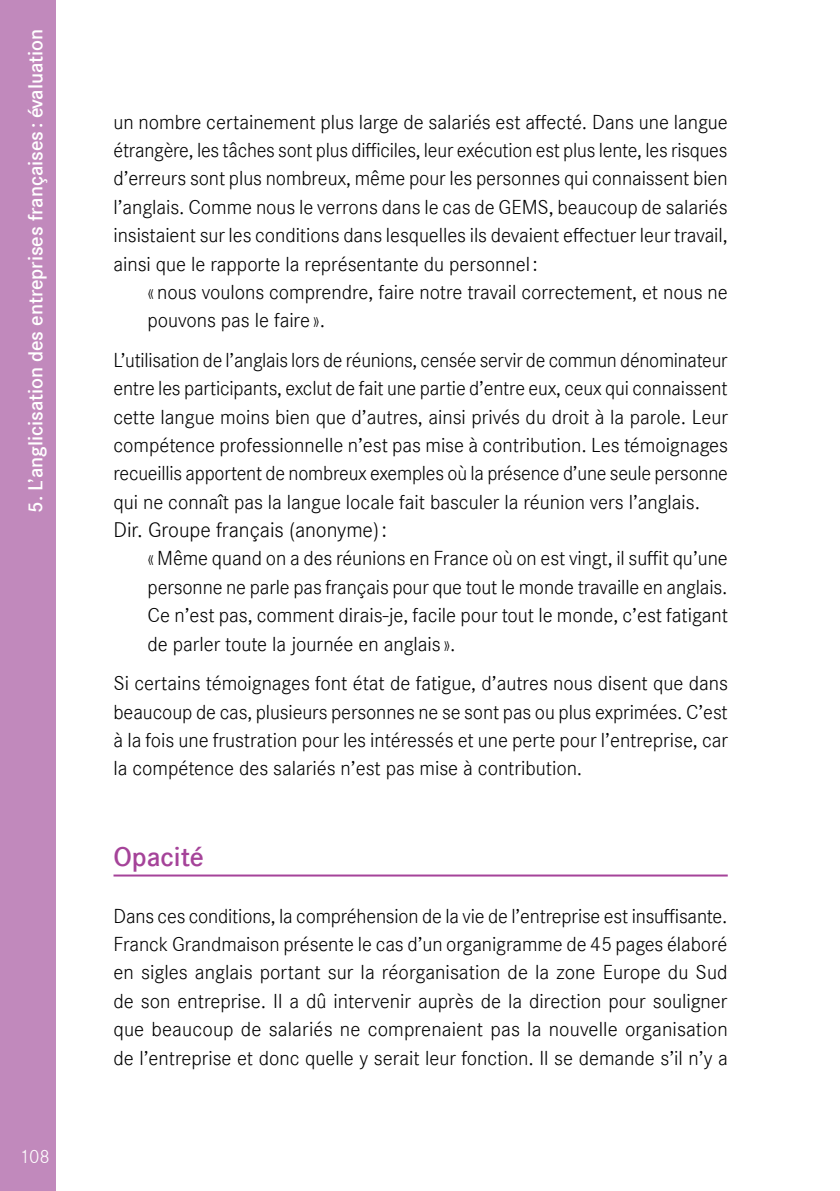
<style>
.page{position:relative;width:840px;height:1191px;background:#fff}
.page>*{position:absolute;margin:0;border:0;box-sizing:border-box;transform-origin:0 0}
.t1{font:600 28px "Corporate S";letter-spacing:-.005em;color:#a54399}
.t2{font:22px "Corporate S Ligh";color:#000}
.t3{font:21px/28.4px "Corporate S Ligh";color:#000;text-align:justify}
.t4{font:600 21px "Corporate S";color:#fff}
.t5{font:20px "Corporate S Ligh";color:#fff}
</style>
<div class="page">
<div style="left:0;top:0;width:56px;height:1191px;background:#c189bc"></div>
<hr style="left:113px;top:874px;width:614px;height:2px;background:#a54399">
<p class="t4" style="left:23px;top:513px;width:485px;rotate:-90deg">5. L’anglicisation des entreprises françaises : évaluation</p>
<p class="t5" style="left:20px;top:1145px;width:31px">108</p>
<p class="t3" style="left:113px;top:108px;width:615px">un nombre certainement plus large de salariés est affecté. Dans une langue étrangère, les tâches sont plus difficiles, leur exécution est plus lente, les risques d’erreurs sont plus nombreux, même pour les personnes qui connaissent bien l’anglais. Comme nous le verrons dans le cas de GEMS, beaucoup de salariés insistaient sur les conditions dans lesquelles ils devaient effectuer leur travail, ainsi que le rapporte la représentante du personnel:</p>
<p class="t3" style="left:147px;top:278px;width:581px">«nous voulons comprendre, faire notre travail correctement, et nous ne pouvons pas le faire».</p>
<p class="t3" style="left:113px;top:346px;width:615px">L’utilisation de l’anglais lors de réunions, censée servir de commun dénominateur entre les participants, exclut de fait une partie d’entre eux, ceux qui connaissent cette langue moins bien que d’autres, ainsi privés du droit à la parole. Leur compétence professionnelle n’est pas mise à contribution. Les témoignages recueillis apportent de nombreux exemples où la présence d’une seule personne qui ne connaît pas la langue locale fait basculer la réunion vers l’anglais.</p>
<p class="t2" style="left:113px;top:517px;width:275px">Dir. Groupe français (anonyme):</p>
<p class="t3" style="left:147px;top:544px;width:581px">«Même quand on a des réunions en France où on est vingt, il suffit qu’une personne ne parle pas français pour que tout le monde travaille en anglais.<br>Ce n’est pas, comment dirais-je, facile pour tout le monde, c’est fatigant de parler toute la journée en anglais ».</p>
<p class="t3" style="left:113px;top:669px;width:615px">Si certains témoignages font état de fatigue, d’autres nous disent que dans beaucoup de cas, plusieurs personnes ne se sont pas ou plus exprimées. C’est à la fois une frustration pour les intéressés et une perte pour l’entreprise, car la compétence des salariés n’est pas mise à contribution.</p>
<h1 class="t1" style="left:113px;top:840px;width:92px">Opacité</h1>
<p class="t3" style="left:113px;top:901px;width:615px">Dans ces conditions, la compréhension de la vie de l’entreprise est insuffisante.<br>Franck Grandmaison présente le cas d’un organigramme de 45 pages élaboré en sigles anglais portant sur la réorganisation de la zone Europe du Sud de son entreprise. Il a dû intervenir auprès de la direction pour souligner que beaucoup de salariés ne comprenaient pas la nouvelle organisation de l’entreprise et donc quelle y serait leur fonction. Il se demande s’il n’y a</p>
</div>
